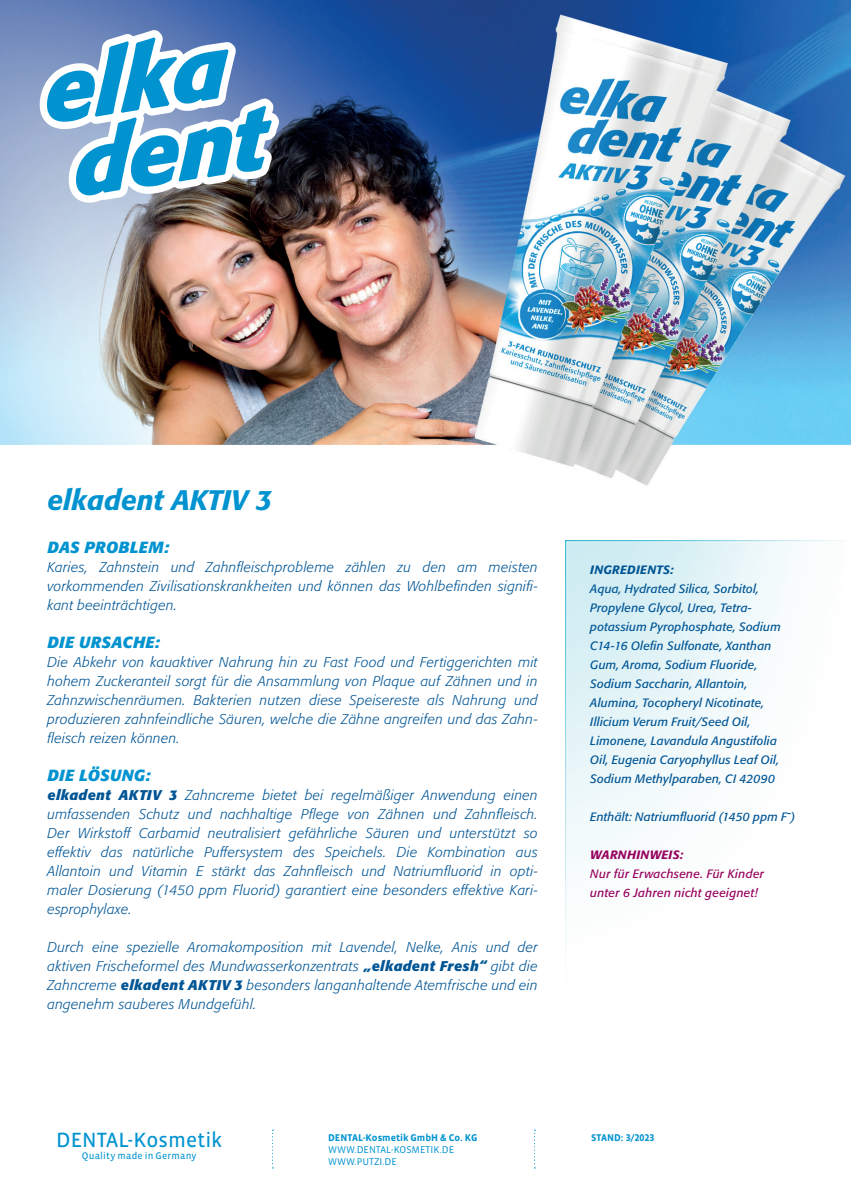
<style>
.page{position:relative;width:851px;height:1202px;background:#fff}
.page>*{position:absolute;margin:0;border:0;box-sizing:border-box;transform-origin:0 0}
.t1{font:italic 500 28px "Formata BQ";color:#0093d0}
.t2{font:21.2px "Vista Sans Reg";color:#0093d0}
.Absatzformat_2{font:italic 700 16px "Formata BQ";letter-spacing:.025em;color:#0093d0}
.Absatzformat_2-2{font:italic 300 14px/19px "Formata BQ";letter-spacing:.025em;color:#005595;text-align:justify}
.t3{font:italic 12px/19px "Formata BQ";letter-spacing:.015em;color:#005595}
.t4{font:italic 12px "Formata BQ";letter-spacing:.025em;color:#97015e}
.t5{font:italic 500 12px "Formata BQ";letter-spacing:.03em;color:#005595}
.t6{font:italic 500 12px "Formata BQ";letter-spacing:.03em;color:#97015e}
.t7{font:700 10px "Vista Sans";color:#0093d0}
.t8{font:10px "Vista Sans";color:#0093d0}
.t9{font:9.8px "Vista Sans Reg";letter-spacing:.025em;color:#0093d0}
.s1{font-weight:700}
.s2{font-family:"Vista Sans Alt"}
</style>
<div class="page">
<img style="left:0;top:0;width:850px;height:1169px">
<img style="left:30px;top:0;width:258px;height:336px">
<svg style="left:47px;top:37px;width:225px;height:158px"></svg>
<svg style="left:272px;top:1130px;width:1px;height:38px"></svg>
<svg style="left:534px;top:1130px;width:1px;height:38px"></svg>
<img style="left:565px;top:540px;width:280px;height:452px">
<p class="t1" style="left:47px;top:483px;width:226px">elkadent AKTIV 3</p>
<p class="Absatzformat_2" style="left:47px;top:538px;width:123px">DAS PROBLEM:</p>
<p class="Absatzformat_2-2" style="left:47px;top:558px;width:492px">Karies, Zahnstein und Zahnfleischprobleme zählen zu den am meisten vorkommenden Zivilisationskrankheiten und können das Wohlbefinden signifi&shy;kant beeinträchtigen.</p>
<p class="Absatzformat_2" style="left:47px;top:633px;width:114px">DIE URSACHE:</p>
<p class="Absatzformat_2-2" style="left:47px;top:653px;width:492px">Die Abkehr von kauaktiver Nahrung hin zu Fast Food und Fertiggerichten mit hohem Zuckeranteil sorgt für die Ansammlung von Plaque auf Zähnen und in Zahnzwischenräumen. Bakterien nutzen diese Speisereste als Nahrung und produzieren zahnfeindliche Säuren, welche die Zähne angreifen und das Zahn&shy;fleisch reizen können.</p>
<p class="Absatzformat_2" style="left:47px;top:766px;width:104px">DIE LÖSUNG:</p>
<p class="Absatzformat_2-2" style="left:47px;top:786px;width:492px"><span class="s1">elkadent AKTIV 3</span> Zahncreme bietet bei regelmäßiger Anwendung einen umfassenden Schutz und nachhaltige Pflege von Zähnen und Zahnfleisch.<br>Der Wirkstoff Carbamid neutralisiert gefährliche Säuren und unterstützt so effektiv das natürliche Puffersystem des Speichels. Die Kombination aus Allantoin und Vitamin E stärkt das Zahnfleisch und Natriumfluorid in opti&shy;maler Dosierung (1450 ppm Fluorid) garantiert eine besonders effektive Kari&shy;esprophylaxe.</p>
<p class="Absatzformat_2-2" style="left:47px;top:938px;width:491px">Durch eine spezielle Aromakomposition mit Lavendel, Nelke, Anis und der aktiven Frischeformel des Mundwasserkonzentrats <span class="s1">„elkadent Fresh“</span> gibt die Zahncreme <span class="s1">elkadent AKTIV 3</span> besonders langanhaltende Atemfrische und ein angenehm sauberes Mundgefühl.</p>
<p class="t5" style="left:590px;top:563px;width:85px">INGREDIENTS:</p>
<p class="t3" style="left:590px;top:580px;width:192px">Aqua, Hydrated Silica, Sorbitol, Propylene Glycol, Urea, Tetra&shy;potassium Pyrophosphate, Sodium C14-16 Olefin Sulfonate, Xanthan</p>
<p class="t3" style="left:590px;top:656px;width:169px">Gum, Aroma, Sodium Fluoride,<br>Sodium Saccharin, Allantoin,</p>
<p class="t3" style="left:590px;top:694px;width:175px">Alumina, Tocopheryl Nicotinate,</p>
<p class="t3" style="left:590px;top:713px;width:162px">Illicium Verum Fruit/Seed Oil,</p>
<p class="t3" style="left:590px;top:732px;width:188px">Limonene, Lavandula Angustifolia</p>
<p class="t3" style="left:590px;top:751px;width:190px">Oil, Eugenia Caryophyllus Leaf Oil,<br>Sodium Methylparaben, CI 42090</p>
<p class="t3" style="left:590px;top:808px;width:206px">Enthält: Natriumfluorid (1450 ppm F-)</p>
<p class="t6" style="left:590px;top:848px;width:94px">WARNHINWEIS:</p>
<p class="t4" style="left:590px;top:867px;width:175px">Nur für Erwachsene. Für Kinder</p>
<p class="t4" style="left:590px;top:886px;width:169px">unter 6 Jahren nicht geeignet!</p>
<p class="t2" style="left:56px;top:1129px;width:167px">DENTAL-Kosmetik</p>
<p class="t7" style="left:591px;top:1132px;width:65px">STAND: <span class="s2">3/2023</span></p>
<p class="t9" style="left:82px;top:1150px;width:116px">Quality made in Germany</p>
<p class="t7" style="left:328px;top:1132px;width:151px">DENTAL-Kosmetik GmbH &amp; Co. KG</p>
<p class="t8" style="left:328px;top:1144px;width:127px">WWW.DENTAL-KOSMETIK.DE</p>
<p class="t8" style="left:328px;top:1156px;width:70px">WWW.PUTZI.DE</p>
</div>
